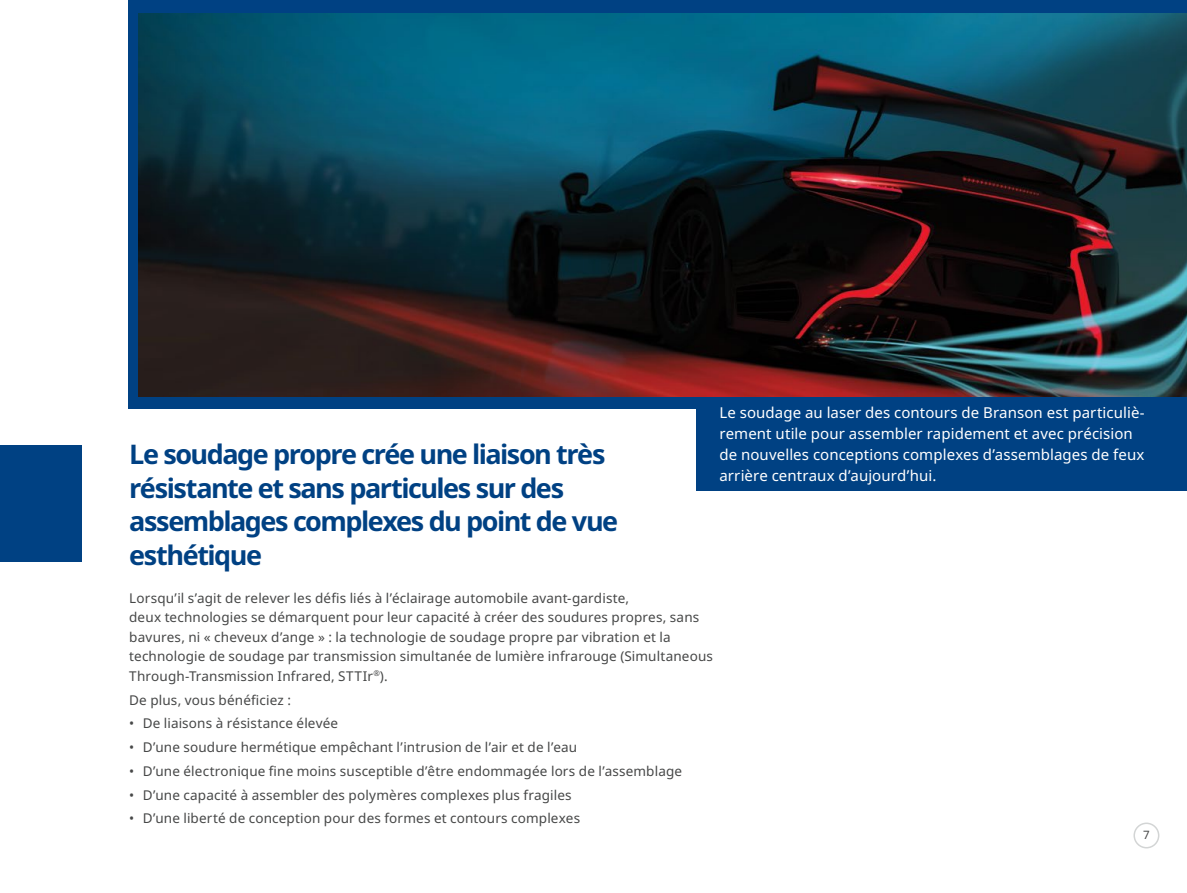
<style>
.page{position:relative;width:1187px;height:893px;background:#fff}
.page>*{position:absolute;margin:0;border:0;box-sizing:border-box;transform-origin:0 0}
.Internal_pages_title_blue{font:700 27px/33.8px "Noto Sans";letter-spacing:-.055em;color:#004183}
.t1{font:15px/21px "Noto Sans";letter-spacing:.005em;color:#fff}
.Body_text_9pt__Blue_Pages{font:13.5px/19.5px "Noto Sans";letter-spacing:.01em;color:#464747}
.Page_number_right{font:11.55px "Noto Sans";color:#464747}
</style>
<div class="page">
<div style="left:1133px;top:822px;width:26px;height:26px;border:2px solid #d3d5d5;border-radius:50%"></div>
<div style="left:0;top:445px;width:81px;height:117px;background:#004183"></div>
<div style="left:129px;top:0;width:1057px;height:408px;background:#004183"></div>
<div style="left:696px;top:397px;width:490px;height:93px;background:#004183"></div>
<img style="left:138px;top:14px;width:1048px;height:383px">
<p class="t1" style="left:719px;top:403px;width:427px">Le soudage au laser des contours de Branson est particuliè&shy;rement utile pour assembler rapidement et avec précision de nouvelles conceptions complexes d’assemblages de feux arrière centraux d’aujourd’hui.</p>
<p class="Internal_pages_title_blue" style="left:129px;top:438px;width:490px">Le soudage propre crée une liaison très résistante et sans particules sur des assemblages complexes du point de vue esthétique</p>
<p class="Body_text_9pt__Blue_Pages" style="left:129px;top:588px;width:585px">Lorsqu’il s’agit de relever les défis liés à l’éclairage automobile avant-gardiste,<br>deux technologies se démarquent pour leur capacité à créer des soudures propres, sans bavures, ni « cheveux d’ange » : la technologie de soudage propre par vibration et la technologie de soudage par transmission simultanée de lumière infrarouge (Simultaneous Through-Transmission Infrared, STTIr<sup>®</sup>).</p>
<p class="Body_text_9pt__Blue_Pages" style="left:129px;top:690px;width:163px">De plus, vous bénéficiez :</p>
<p class="Body_text_9pt__Blue_Pages" style="left:129px;top:714px;width:210px">• De liaisons à résistance élevée</p>
<p class="Body_text_9pt__Blue_Pages" style="left:129px;top:738px;width:449px">• D’une soudure hermétique empêchant l’intrusion de l’air et de l’eau</p>
<p class="Body_text_9pt__Blue_Pages" style="left:129px;top:761px;width:554px">• D’une électronique fine moins susceptible d’être endommagée lors de l’assemblage</p>
<p class="Body_text_9pt__Blue_Pages" style="left:129px;top:785px;width:444px">• D’une capacité à assembler des polymères complexes plus fragiles</p>
<p class="Body_text_9pt__Blue_Pages" style="left:129px;top:809px;width:452px">• D’une liberté de conception pour des formes et contours complexes</p>
<p class="Page_number_right" style="left:1142px;top:829px;width:8px">7</p>
</div>
